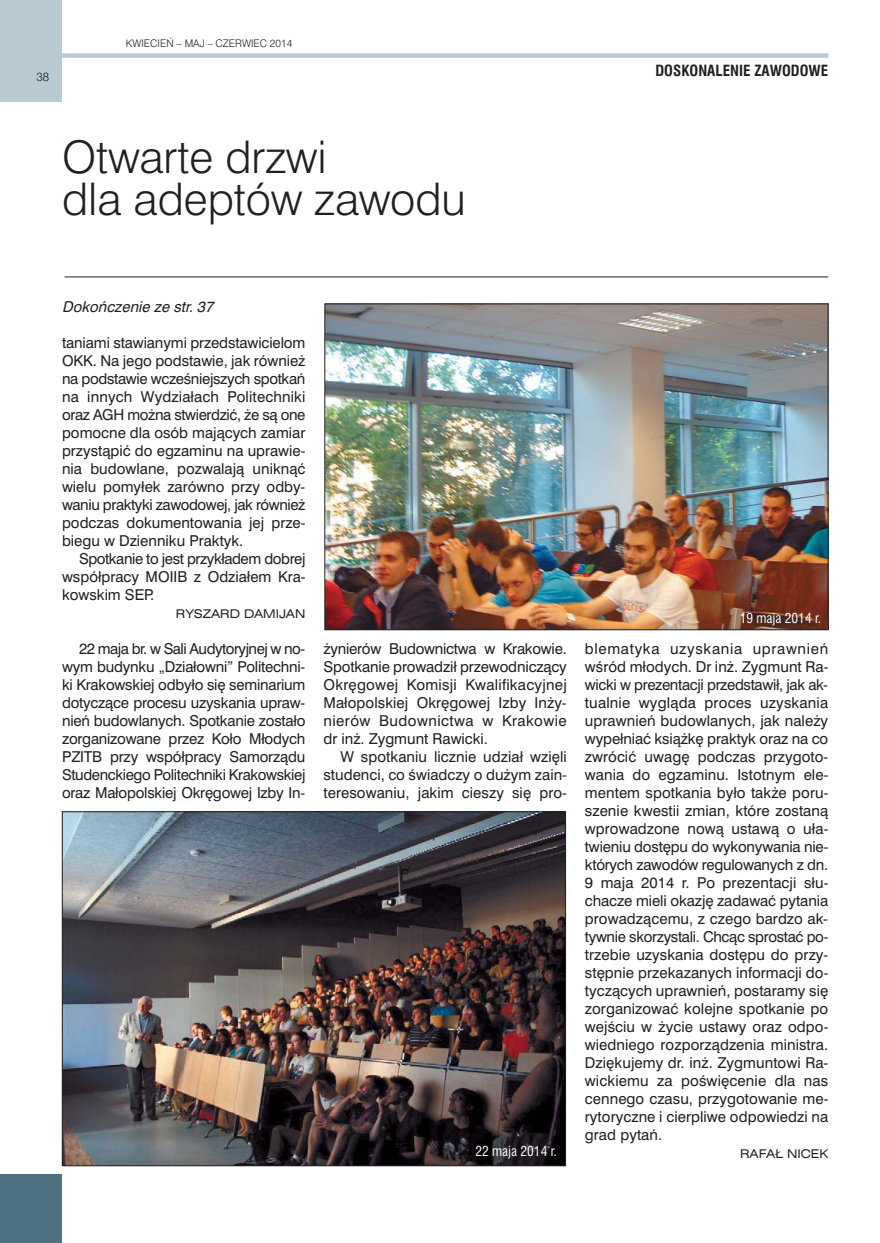
<style>
.page{position:relative;width:880px;height:1243px;background:#fff}
.page>*{position:absolute;margin:0;border:0;box-sizing:border-box;transform-origin:0 0}
.t1{font:300 45px/42px "Swiss 721 PL";color:#231f20}
.t2{font:15px/18px "Swiss 721 PL";color:#231f20;text-align:justify}
.t3{font:700 condensed 15px "Swiss 721 PL";color:#231f20}
.t4{font:italic 15px "Swiss 721 PL";color:#231f20}
.t5{font:condensed 13.5px "Swiss 721 PL";color:#fff}
.t6{font:expanded 12px "Swiss 721 PL";color:#231f20}
.t7{font:300 12px "Swiss 721 PL";color:#231f20}
.t8{font:300 10.5px "Swiss 721 PL";color:#231f20}
</style>
<div class="page">
<div style="left:0;top:0;width:62px;height:102px;background:#bacad3"></div>
<div style="left:62px;top:53px;width:765px;height:5px;background:#bacad3"></div>
<div style="left:0;top:1174px;width:62px;height:68px;background:#4e7282"></div>
<hr style="left:65px;top:276px;width:762px;height:1px;background:#231f20">
<img style="left:326px;top:306px;width:499px;height:322px">
<div style="left:324px;top:304px;width:503px;height:326px;border:1px solid #231f20"></div>
<img style="left:64px;top:813px;width:499px;height:350px">
<p class="t7" style="left:37px;top:72px;width:14px">38</p>
<p class="t8" style="left:126px;top:39px;width:168px">KWIECIE¡ – MAJ – CZERWIEC 2014</p>
<h1 class="t1" style="left:62px;top:141px;width:405px">Otwarte drzwi<br>dla adeptów zawodu</h1>
<p class="t3" style="left:655px;top:65px;width:174px">DOSKONALENIE ZAWODOWE</p>
<p class="t4" style="left:62px;top:301px;width:156px">Dokoƒczenie ze str. 37</p>
<p class="t2" style="left:62px;top:335px;width:245px">taniami stawianymi przedstawicielom OKK. Na jego podstawie, jak równie˝ na podstawie wczeÊniejszych spotkaƒ na innych Wydziałach Politechniki oraz AGH mo˝na stwierdziç, ˝e sà one pomocne dla osób majàcych zamiar przystàpiç do egzaminu na uprawie&shy;nia budowlane, pozwalajà uniknàç wielu pomyłek zarówno przy odby&shy;waniu praktyki zawodowej, jak równie˝ podczas dokumentowania jej prze&shy;biegu w Dzienniku Praktyk.</p>
<p class="t2" style="left:62px;top:551px;width:245px;text-indent:17px">Spotkanie to jest przykładem dobrej współpracy MOIIB z Odziałem Kra&shy;kowskim SEP.</p>
<p class="t6" style="left:176px;top:609px;width:131px">RYSZARD DAMIJAN</p>
<p class="t2" style="left:62px;top:641px;width:245px;text-indent:17px">22 maja br. w Sali Audytoryjnej w no&shy;wym budynku „Działowni” Politechni&shy;ki Krakowskiej odbyło si´ seminarium dotyczàce procesu uzyskania upraw&shy;nieƒ budowlanych. Spotkanie zostało zorganizowane przez Koło Młodych PZITB przy współpracy Samorzàdu Studenckiego Politechniki Krakowskiej oraz Małopolskiej Okr´gowej Izby In-</p>
<p class="t2" style="left:323px;top:641px;width:245px">˝ynierów Budownictwa w Krakowie.<br>Spotkanie prowadził przewodniczàcy Okr´gowej Komisji Kwalifikacyjnej Małopolskiej Okr´gowej Izby In˝y&shy;nierów Budownictwa w Krakowie dr in˝. Zygmunt Rawicki.</p>
<p class="t2" style="left:323px;top:749px;width:245px;text-indent:17px">W spotkaniu licznie udział wzi´li studenci, co Êwiadczy o du˝ym zain&shy;teresowaniu, jakim cieszy si´ pro-</p>
<p class="t5" style="left:475px;top:1146px;width:83px">22 maja 2014 r.</p>
<p class="t5" style="left:739px;top:613px;width:83px">19 maja 2014 r.</p>
<p class="t2" style="left:584px;top:641px;width:245px">blematyka uzyskania uprawnieƒ wÊród młodych. Dr in˝. Zygmunt Ra&shy;wicki w prezentacji przedstawił, jak ak&shy;tualnie wyglàda proces uzyskania uprawnieƒ budowlanych, jak nale˝y wypełniaç ksià˝k´ praktyk oraz na co zwróciç uwag´ podczas przygoto&shy;wania do egzaminu. Istotnym ele&shy;mentem spotkania było tak˝e poru&shy;szenie kwestii zmian, które zostanà wprowadzone nowà ustawà o uła&shy;twieniu dost´pu do wykonywania nie&shy;których zawodów regulowanych z dn.<br>9 maja 2014 r. Po prezentacji słu&shy;chacze mieli okazj´ zadawaç pytania prowadzàcemu, z czego bardzo ak&shy;tywnie skorzystali. Chcàc sprostaç po&shy;trzebie uzyskania dost´pu do przy&shy;st´pnie przekazanych informacji do&shy;tyczàcych uprawnieƒ, postaramy si´ zorganizowaç kolejne spotkanie po wejÊciu w ˝ycie ustawy oraz odpo&shy;wiedniego rozporzàdzenia ministra.<br>Dzi´kujemy dr. in˝. Zygmuntowi Ra&shy;wickiemu za poÊwi´cenie dla nas cennego czasu, przygotowanie me&shy;rytoryczne i cierpliwe odpowiedzi na grad pytaƒ.</p>
<p class="t6" style="left:739px;top:1149px;width:90px">RAFAŁ NICEK</p>
</div>
